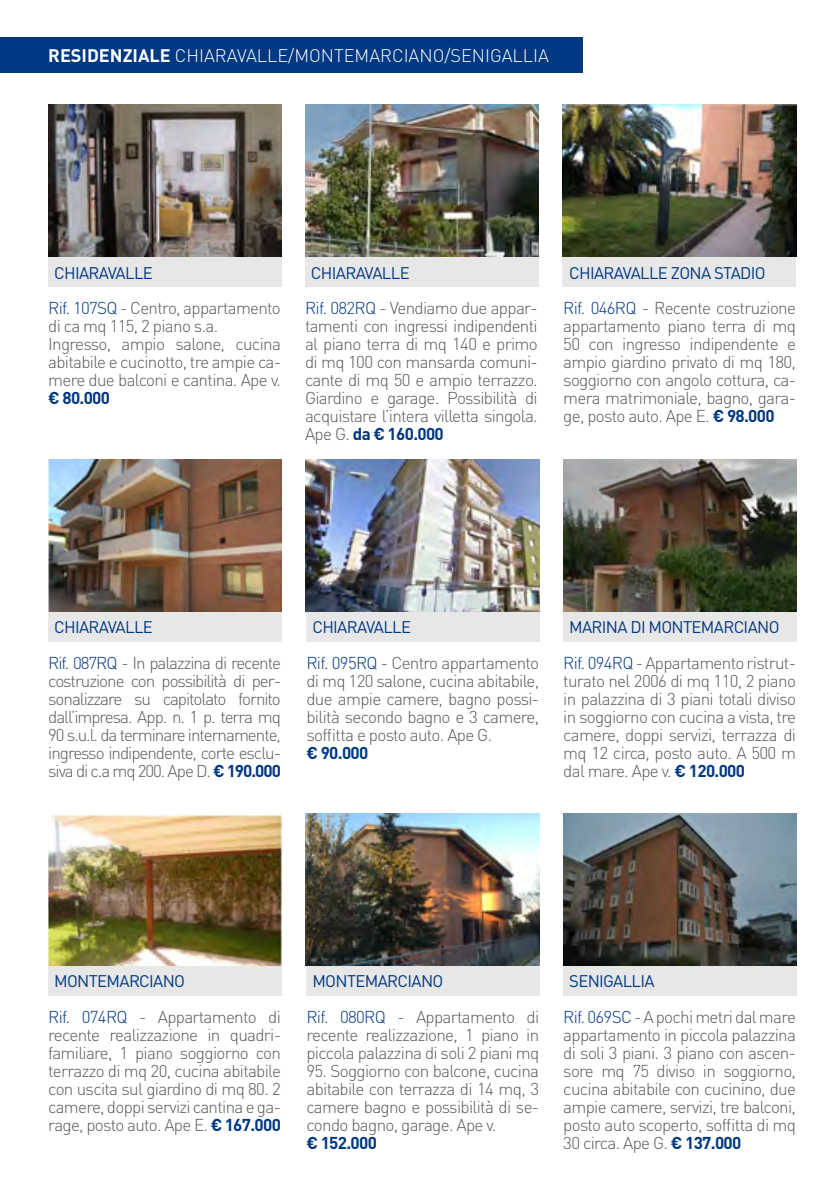
<style>
.page{position:relative;width:840px;height:1191px;background:#fff}
.page>*{position:absolute;margin:0;border:0;box-sizing:border-box;transform-origin:0 0}
.t1{font:300 18px "DIN";color:#fff}
.t2{font:700 18px "DIN";color:#fff}
.t3{font:300 17px/18px "DIN";letter-spacing:-.04em;color:#58585a;text-align:justify}
.t4{font:700 17px "DIN";letter-spacing:-.04em;color:#003882}
.t5{font:16.6px "DIN";letter-spacing:-.04em;color:#003882}
.s1{color:#003882}
.s2{font-weight:700;color:#003882}
</style>
<div class="page">
<div style="left:0;top:37px;width:582px;height:35px;background:#003882"></div>
<div style="left:305px;top:105px;width:233px;height:182px;background:#e7e7e8"></div>
<img style="left:305px;top:105px;width:233px;height:152px">
<div style="left:563px;top:814px;width:233px;height:181px;background:#e7e7e8"></div>
<img style="left:563px;top:814px;width:233px;height:151px">
<div style="left:563px;top:459px;width:233px;height:182px;background:#e7e7e8"></div>
<img style="left:563px;top:459px;width:233px;height:152px">
<div style="left:48px;top:105px;width:233px;height:182px;background:#e7e7e8"></div>
<img style="left:48px;top:105px;width:233px;height:152px">
<div style="left:306px;top:814px;width:233px;height:181px;background:#e7e7e8"></div>
<img style="left:306px;top:814px;width:233px;height:151px">
<div style="left:48px;top:814px;width:234px;height:181px;background:#e7e7e8"></div>
<img style="left:48px;top:814px;width:234px;height:151px">
<div style="left:48px;top:459px;width:234px;height:182px;background:#e7e7e8"></div>
<img style="left:48px;top:459px;width:234px;height:152px">
<div style="left:306px;top:459px;width:233px;height:182px;background:#e7e7e8"></div>
<img style="left:306px;top:459px;width:233px;height:152px">
<div style="left:562px;top:105px;width:233px;height:182px;background:#e7e7e8"></div>
<img style="left:562px;top:105px;width:233px;height:152px">
<p class="t2" style="left:48px;top:43px;width:44px">RESIDENZIALE</p>
<p class="t1" style="left:175px;top:44px;width:35px">Chiara</p>
<p class="t1" style="left:237px;top:44px;width:119px">valle/Montemarcia</p>
<p class="t1" style="left:419px;top:44px;width:122px">no/Seni gallia</p>
<p class="t5" style="left:54px;top:262px;width:100px">CH IARAVALLE</p>
<p class="t3" style="left:48px;top:299px;width:234px;text-align:left"><span class="s1">Rif. 107SQ</span> - Centro, appartamento di ca mq 115, 2 piano s.a.<br>Ingresso, ampio salone, cucina abitabile e cucinotto, tre ampie ca&shy;mere due balconi e cantina. Ape v.</p>
<p class="t4" style="left:48px;top:387px;width:63px">€ 80.000</p>
<p class="t5" style="left:311px;top:262px;width:100px">CH IARAVALLE</p>
<p class="t3" style="left:305px;top:299px;width:234px"><span class="s1">Rif. 082RQ</span> - Vendiamo due appar&shy;tamenti con ingressi indipendenti al piano terra di mq 140 e primo di mq 100 con mansarda comuni&shy;cante di mq 50 e ampio terrazzo.<br>Giardino e garage. Possibilità di acquistare l’intera villetta singola.<br>Ape G . <span class="s2">DA € 160.000</span></p>
<p class="t5" style="left:569px;top:262px;width:198px">CH IARAVALLE ZONA STADIO</p>
<p class="t3" style="left:563px;top:299px;width:234px"><span class="s1">Rif. 046RQ</span> - Recente costruzione appartamento piano terra di mq 50 con ingresso indipendente e ampio giardino privato di mq 180, soggiorno con angolo cottura, ca&shy;mera matrimoniale, bagno, gara&shy;ge, posto auto. Ape E. <span class="s2">€ 98.000</span></p>
<p class="t5" style="left:54px;top:616px;width:100px">CH IARAVALLE</p>
<p class="t5" style="left:312px;top:616px;width:100px">CH IARAVALLE</p>
<p class="t3" style="left:306px;top:653px;width:234px"><span class="s1">Rif. 095RQ</span> - Centro appartamento di mq 120 salone, cucina abitabile, due ampie camere, bagno possi&shy;bilità secondo bagno e 3 camere, soffitta e posto auto. Ape G .</p>
<p class="t4" style="left:306px;top:741px;width:63px">€ 90.000</p>
<p class="t3" style="left:48px;top:653px;width:234px"><span class="s1">Rif. 087RQ</span> - In palazzina di recente costruzione con possibilità di per&shy;sonalizzare su capitolato fornito dall’impresa. App. n. 1 p. terra mq 90 s.u.l. da terminare internamente, ingresso indipendente, corte esclu&shy;siva di c.a mq 200. Ape D . <span class="s2">€ 190.000</span></p>
<p class="t5" style="left:569px;top:616px;width:212px">MARINA DI M ONTEMARCIANO</p>
<p class="t3" style="left:563px;top:653px;width:234px"><span class="s1">Rif. 094RQ</span> - Appartamento ristrut&shy;turato nel 2006 di mq 110, 2 piano in palazzina di 3 piani totali diviso in soggiorno con cucina a vista, tre camere, doppi servizi, terrazza di mq 12 circa, posto auto. A 500 m dal mare. Ape v. <span class="s2">€ 120.000</span></p>
<p class="t5" style="left:54px;top:971px;width:132px">M ONTEMARCIANO</p>
<p class="t3" style="left:48px;top:1008px;width:234px"><span class="s1">Rif. 074RQ</span> - Appartamento di recente realizzazione in quadri&shy;familiare, 1 piano soggiorno con terrazzo di mq 20, cucina abitabile con uscita sul giardino di mq 80. 2 camere, doppi servizi cantina e ga&shy;rage, posto auto. Ape E. <span class="s2">€ 167.000</span></p>
<p class="t5" style="left:312px;top:971px;width:132px">M ONTEMARCIANO</p>
<p class="t3" style="left:306px;top:1008px;width:234px"><span class="s1">Rif. 080RQ</span> - Appartamento di recente realizzazione, 1 piano in piccola palazzina di soli 2 piani mq</p>
<p class="t3" style="left:306px;top:1062px;width:234px">95. Soggiorno con balcone, cucina abitabile con terrazza di 14 mq, 3 camere bagno e possibilità di se&shy;condo bagno, garage. Ape v.</p>
<p class="t4" style="left:306px;top:1132px;width:72px">€ 152.000</p>
<p class="t5" style="left:569px;top:971px;width:87px">SENIGALLIA</p>
<p class="t3" style="left:563px;top:1008px;width:234px"><span class="s1">Rif. 069SC</span> - A pochi metri dal mare appartamento in piccola palazzina di soli 3 piani. 3 piano con ascen&shy;sore mq 75 diviso in soggiorno, cucina abitabile con cucinino, due ampie camere, servizi, tre balconi, posto auto scoperto, soffitta di mq 30 circa. Ape G . <span class="s2">€ 137.000</span></p>
</div>
